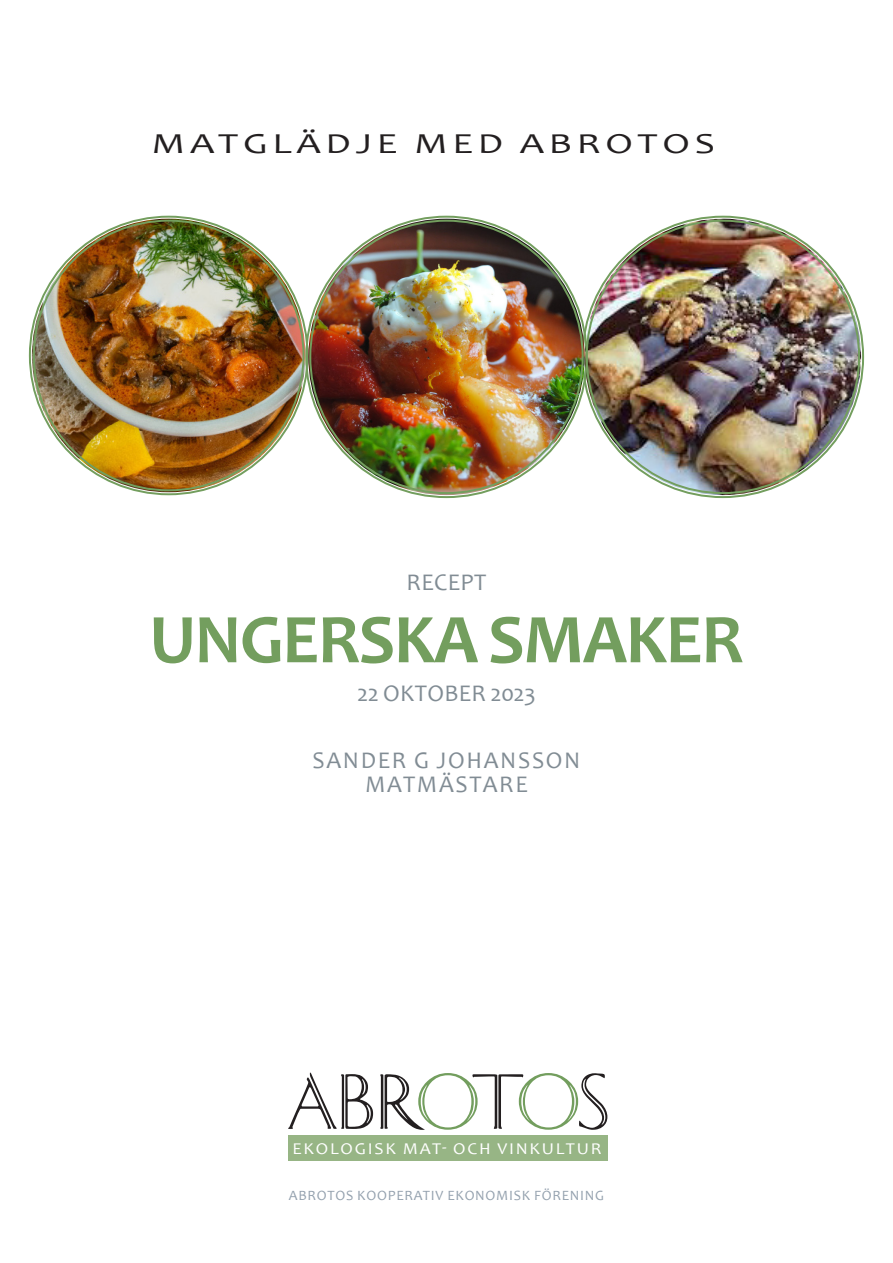
<style>
.page{position:relative;width:893px;height:1263px;background:#fff}
.page>*{position:absolute;margin:0;border:0;box-sizing:border-box;transform-origin:0 0}
.t1{font:77.7px "Caesar";letter-spacing:-.07em;color:#231f20}
.BRÖD_NOT{font:700 70.5px "Candara";letter-spacing:-.02em;color:#739e5e}
.BRÖD_NOT-2{font:29.1px "Candara";letter-spacing:.12em;color:#231f20;scale:1.36 1}
.BRÖD_NOT-3{font:24px "Candara";letter-spacing:.07em;color:#818c94}
.BRÖD_NOT-4{font:24px "Candara";letter-spacing:.015em;color:#818c94}
.t2{font:16.5px "Candara";letter-spacing:.1em;color:#fff;scale:1.08 1}
.BRÖD_NOT-5{font:14.25px "Candara";letter-spacing:.05em;color:#94a1ae}
.s1{color:#739e5e}
</style>
<div class="page">
<div style="left:288px;top:1135px;width:319px;height:26px;background:#97b585"></div>
<img style="left:32px;top:219px;width:273px;height:273px;border-radius:137px">
<img style="left:585px;top:219px;width:276px;height:276px;border-radius:138px">
<img style="left:308px;top:219px;width:277px;height:276px;border-radius:138px">
<p class="BRÖD_NOT-2" style="left:152px;top:126px;width:416px">MATGLÄDJE MED ABROTOS</p>
<p class="BRÖD_NOT-3" style="left:407px;top:568px;width:81px">RECEPT</p>
<p class="BRÖD_NOT" style="left:150px;top:597px;width:595px">UNGERSKA SMAKER</p>
<p class="BRÖD_NOT-4" style="left:357px;top:679px;width:180px">22 OKTOBER 2023</p>
<p class="BRÖD_NOT-3" style="left:313px;top:746px;width:269px">SANDER G JOHANSSON</p>
<p class="BRÖD_NOT-3" style="left:365px;top:770px;width:164px">MATMÄSTARE</p>
<p class="t1" style="left:288px;top:1062px;width:324px">ABR<span class="s1">O</span>T<span class="s1">O</span>S</p>
<p class="t2" style="left:292px;top:1138px;width:288px">EKOLOGISK MAT- OCH VINKULTUR</p>
<p class="BRÖD_NOT-5" style="left:289px;top:1187px;width:317px">ABROTOS KOOPERATIV EKONOMISK FÖRENING</p>
</div>
